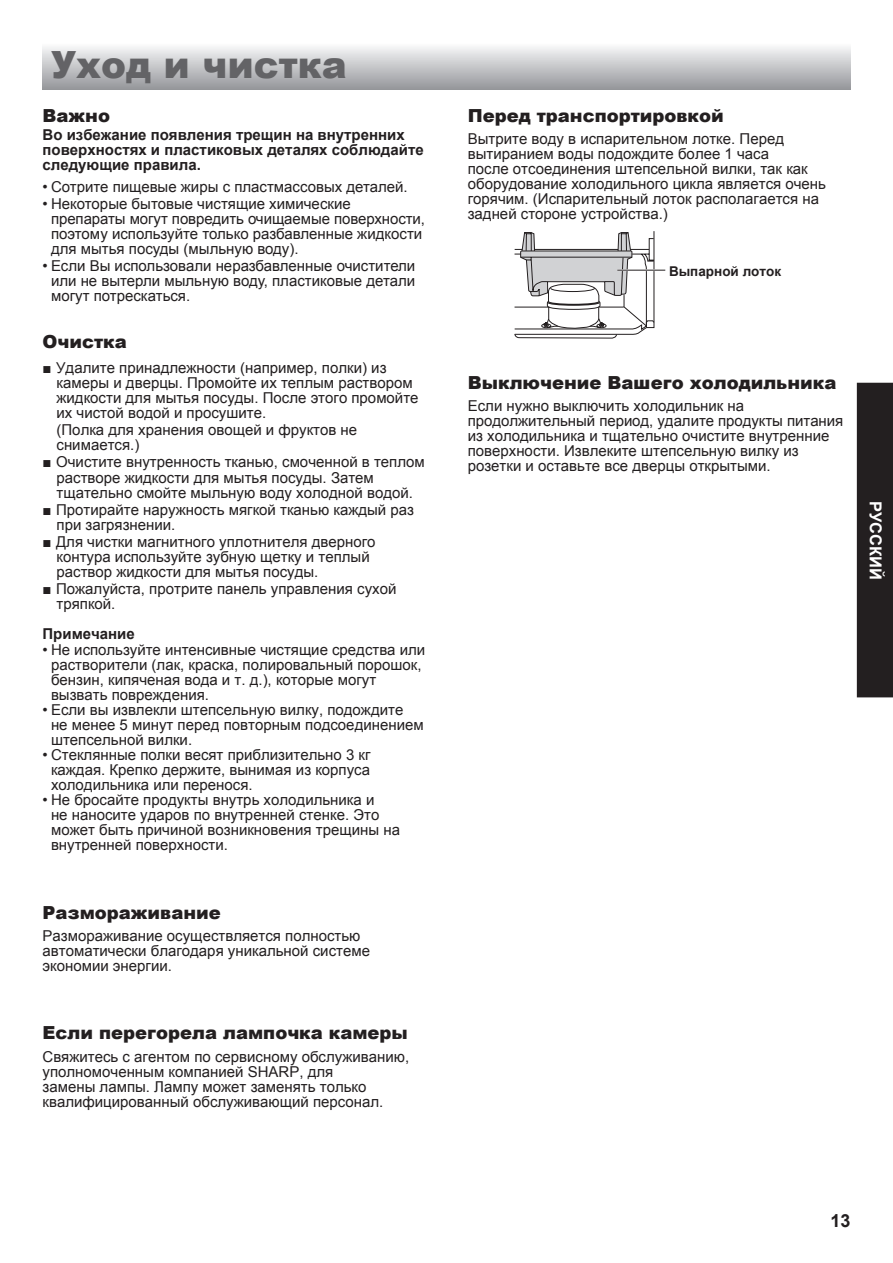
<style>
.page{position:relative;width:893px;height:1263px;background:#fff}
.page>*{position:absolute;margin:0;border:0;box-sizing:border-box;transform-origin:0 0}
.t1{font:900 37.5px "Arial";color:#636366}
.t2{font:900 18px "Arial";color:#231f20}
.t3{font:700 18px "Arial";color:#231f20}
.t4{font:700 16.5px "Arial";color:#fff}
.t5{font:15px/15px "Arial";color:#231f20}
.t6{font:700 15px/15px "Arial";color:#231f20}
.t7{font:700 13.5px "Arial";color:#231f20}
.s1{font-weight:700}
</style>
<div class="page">
<div style="left:857px;top:383px;width:36px;height:314px;background:#231f20"></div>
<svg style="left:514px;top:231px;width:141px;height:107px"></svg>
<hr style="left:617px;top:269px;width:48px;height:2px;background:#fff">
<hr style="left:617px;top:270px;width:48px;height:1px;background:#231f20">
<div style="left:43px;top:43px;width:807px;height:46px;background:linear-gradient(to bottom,#fbfcfc,#98999d)"></div>
<h1 class="t1" style="left:51px;top:38px;width:297px">Уход и чистка</h1>
<p class="t2" style="left:43px;top:102px;width:69px">Важно</p>
<p class="t6" style="left:43px;top:128px;width:383px">Во избежание появления трещин на внутренних поверхностях и пластиковых деталях соблюдайте следующие правила.</p>
<p class="t5" style="left:43px;top:179px;width:367px">• Сотрите пищевые жиры с пластмассовых деталей.</p>
<p class="t5" style="left:51px;top:196px;width:376px;text-indent:-9px">• Некоторые бытовые чистящие химические препараты могут повредить очищаемые поверхности, поэтому используйте только разбавленные жидкости для мытья посуды (мыльную воду).</p>
<p class="t5" style="left:51px;top:258px;width:366px;text-align:justify;text-indent:-9px">• Если Вы использовали неразбавленные очистители или не вытерли мыльную воду, пластиковые детали могут потрескаться.</p>
<p class="t2" style="left:43px;top:329px;width:86px">Очистка</p>
<p class="t5" style="left:57px;top:361px;width:364px;text-indent:-14px"><span class="s1">■</span> Удалите принадлежности (например, полки) из камеры и дверцы. Промойте их теплым раствором жидкости для мытья посуды. После этого промойте их чистой водой и просушите.</p>
<p class="t5" style="left:57px;top:423px;width:302px">(Полка для хранения овощей и фруктов не снимается.)</p>
<p class="t5" style="left:57px;top:455px;width:370px;text-indent:-14px"><span class="s1">■</span> Очистите внутренность тканью, смоченной в теплом растворе жидкости для мытья посуды. Затем тщательно смойте мыльную воду холодной водой.</p>
<p class="t5" style="left:57px;top:502px;width:359px;text-indent:-14px"><span class="s1">■</span> Протирайте наружность мягкой тканью каждый раз при загрязнении.</p>
<p class="t5" style="left:57px;top:534px;width:321px;text-indent:-14px"><span class="s1">■</span> Для чистки магнитного уплотнителя дверного контура используйте зубную щетку и теплый раствор жидкости для мытья посуды.</p>
<p class="t5" style="left:57px;top:581px;width:341px;text-indent:-14px"><span class="s1">■</span> Пожалуйста, протрите панель управления сухой тряпкой.</p>
<p class="t6" style="left:43px;top:627px;width:94px">Примечание</p>
<p class="t5" style="left:51px;top:643px;width:376px;text-indent:-9px">• Не используйте интенсивные чистящие средства или растворители (лак, краска, полировальный порошок, бензин, кипяченая вода и т. д.), которые могут вызвать повреждения.</p>
<p class="t5" style="left:51px;top:703px;width:374px;text-indent:-9px">• Если вы извлекли штепсельную вилку, подождите<br>не менее 5 минут перед повторным подсоединением штепсельной вилки.</p>
<p class="t5" style="left:51px;top:748px;width:321px;text-align:justify;text-indent:-9px">• Cтеклянные полки весят приблизительно 3 кг каждая. Крепко держите, вынимая из корпуса холодильника или перенося.</p>
<p class="t5" style="left:51px;top:793px;width:350px;text-indent:-9px">• Не бросайте продукты внутрь холодильника и<br>не наносите ударов по внутренней стенке. Это может быть причиной возникновения трещины на внутренней поверхности.</p>
<p class="t2" style="left:43px;top:899px;width:180px">Размораживание</p>
<p class="t5" style="left:43px;top:928px;width:329px">Pазмораживание осуществляется полностью автоматически благодаря уникальной системе экономии энергии.</p>
<p class="t2" style="left:43px;top:1020px;width:367px">Если перегорела лампочка камеры</p>
<p class="t5" style="left:43px;top:1049px;width:368px">Свяжитесь с агентом по сервисному обслуживанию, уполномоченным компанией SHARP, для<br>замены лампы. Лампу может заменять только квалифицированный обслуживающий персонал.</p>
<p class="t2" style="left:468px;top:102px;width:258px">Перед транспортировкой</p>
<p class="t5" style="left:468px;top:132px;width:360px">Вытрите воду в испарительном лотке. Перед вытиранием воды подождите более 1 часа<br>после отсоединения штепсельной вилки, так как оборудование холодильного цикла является очень горячим. (Испарительный лоток располагается на задней стороне устройства.)</p>
<p class="t7" style="left:669px;top:262px;width:114px">Выпарной лоток</p>
<p class="t2" style="left:468px;top:369px;width:370px">Bыключение Вашего холодильника</p>
<p class="t5" style="left:468px;top:399px;width:377px">Если нужно выключить холодильник на продолжительный период, удалите продукты питания из холодильника и тщательно очистите внутренние поверхности. Извлеките штепсельную вилку из розетки и оставьте все дверцы открытыми.</p>
<p class="t4" style="left:886px;top:501px;width:80px;rotate:90deg">РУССКИЙ</p>
<p class="t3" style="left:830px;top:1209px;width:22px">13</p>
</div>
